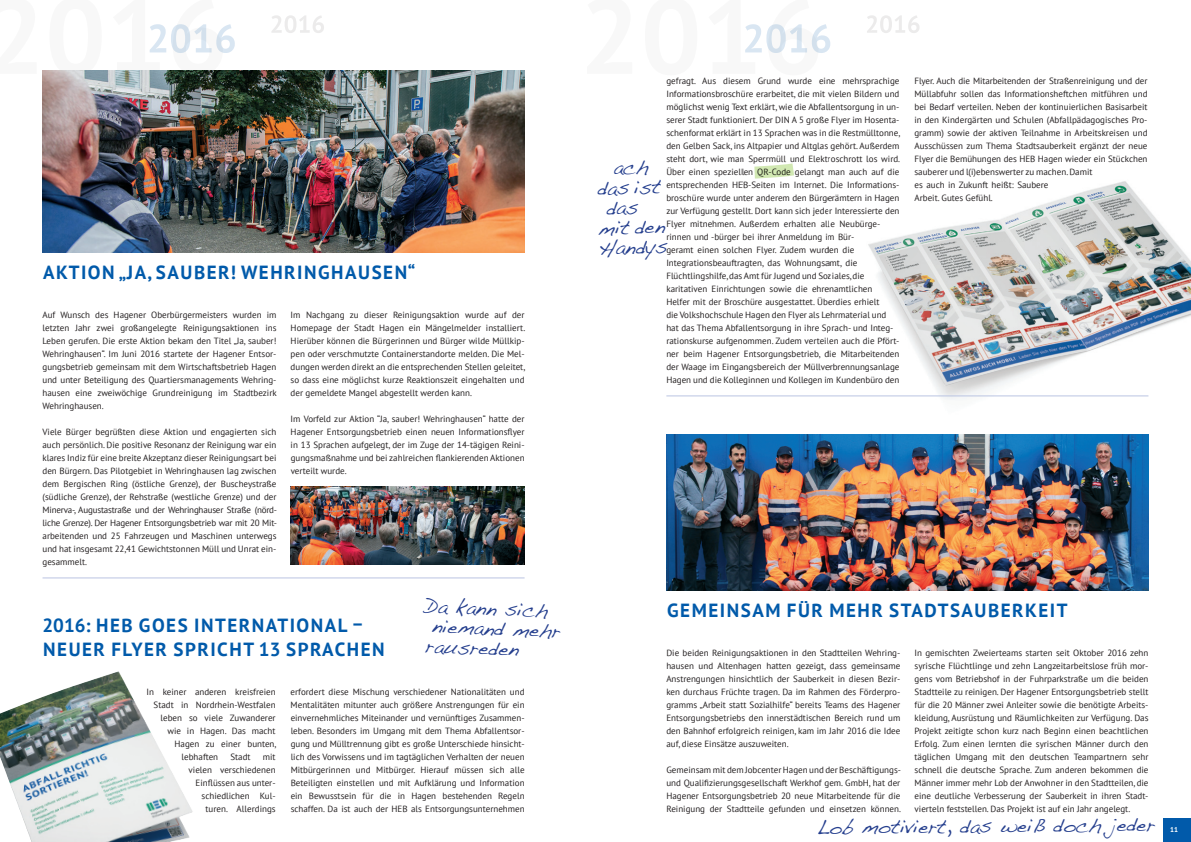
<style>
.page{position:relative;width:1191px;height:842px;background:#fff}
.page>*{position:absolute;margin:0;border:0;box-sizing:border-box;transform-origin:0 0}
.t1{font:20px "Handwriting Dakota";color:#253f8e}
.t2{font:700 19px/24px "PT Sans";letter-spacing:.08em;color:#015aaa}
.t3{font:9px/13px "PT Sans";color:#231f20;text-align:justify}
.t4{font:700 7px "PT Sans";color:#fff}
</style>
<div class="page">
<div style="left:1162px;top:817px;width:29px;height:25px;background:#015aaa"></div>
<svg style="left:42px;top:24px;width:193px;height:51px"></svg>
<svg style="left:271px;top:15px;width:53px;height:18px"></svg>
<img style="left:43px;top:71px;width:481px;height:182px">
<img style="left:291px;top:487px;width:233px;height:78px">
<img style="left:0;top:671px;width:193px;height:171px">
<img style="left:666px;top:435px;width:482px;height:156px">
<svg style="left:745px;top:24px;width:85px;height:29px"></svg>
<svg style="left:867px;top:15px;width:52px;height:18px"></svg>
<hr style="left:43px;top:577px;width:481px;height:1px;background:#bac4e2">
<img style="left:868px;top:181px;width:323px;height:204px">
<hr style="left:666px;top:395px;width:482px;height:1px;background:#bac4e2">
<svg style="left:754px;top:163px;width:40px;height:16px"></svg>
<h2 class="t2" style="left:43px;top:260px;width:374px">AKTION „JA, SAUBER! WEHRINGHAUSEN“</h2>
<p class="t3" style="left:43px;top:308px;width:236px">Auf Wunsch des Hagener Oberbürgermeisters wurden im letzten Jahr zwei großangelegte Reinigungsaktionen ins Leben gerufen. Die erste Aktion bekam den Titel „Ja, sauber!<br>Wehringhausen“. Im Juni 2016 startete der Hagener Entsor&shy;gungsbetrieb gemeinsam mit dem Wirtschaftsbetrieb Hagen und unter Beteiligung des Quartiersmanagements Wehring&shy;hausen eine zweiwöchige Grundreinigung im Stadtbezirk Wehringhausen.</p>
<p class="t3" style="left:43px;top:425px;width:236px">Viele Bürger begrüßten diese Aktion und engagierten sich auch persönlich. Die positive Resonanz der Reinigung war ein klares Indiz für eine breite Akzeptanz dieser Reinigungsart bei den Bürgern. Das Pilotgebiet in Wehringhausen lag zwischen dem Bergischen Ring (östliche Grenze), der Buscheystraße (südliche Grenze), der Rehstraße (westliche Grenze) und der Minerva-, Augustastraße und der Wehringhauser Straße (nörd&shy;liche Grenze). Der Hagener Entsorgungsbetrieb war mit 20 Mit&shy;arbeitenden und 25 Fahrzeugen und Maschinen unterwegs und hat insgesamt 22,41 Gewichtstonnen Müll und Unrat ein&shy;gesammelt.</p>
<p class="t3" style="left:291px;top:308px;width:236px">Im Nachgang zu dieser Reinigungsaktion wurde auf der Homepage der Stadt Hagen ein Mängelmelder installiert.<br>Hierüber können die Bürgerinnen und Bürger wilde Müllkip&shy;pen oder verschmutzte Containerstandorte melden. Die Mel&shy;dungen werden direkt an die entsprechenden Stellen geleitet, so dass eine möglichst kurze Reaktionszeit eingehalten und der gemeldete Mangel abgestellt werden kann.</p>
<p class="t3" style="left:291px;top:412px;width:235px">Im Vorfeld zur Aktion “Ja, sauber! Wehringhausen“ hatte der Hagener Entsorgungsbetrieb einen neuen Informationsflyer in 13 Sprachen aufgelegt, der im Zuge der 14-tägigen Reini&shy;gungsmaßnahme und bei zahlreichen flankierenden Aktionen verteilt wurde.</p>
<h1 class="t1" style="left:425px;top:594px;width:129px;rotate:2deg">Da kann sich</h1>
<h1 class="t1" style="left:432px;top:614px;width:130px;rotate:2deg">niemand mehr</h1>
<h1 class="t1" style="left:426px;top:634px;width:95px;rotate:2deg">rausreden</h1>
<h2 class="t2" style="left:43px;top:613px;width:344px">2016: HE B GOES INTERNATIONAL –<br>NEUER FLYER SPRICHT 13 SPRACHEN</h2>
<p class="t3" style="left:147px;top:685px;width:131px">In keiner anderen kreisfreien</p>
<p class="t3" style="left:154px;top:698px;width:123px">Stadt in Nordrhein-Westfalen</p>
<p class="t3" style="left:161px;top:711px;width:117px">leben so viele Zuwanderer</p>
<p class="t3" style="left:168px;top:724px;width:109px">wie in Hagen. Das macht</p>
<p class="t3" style="left:175px;top:737px;width:103px">Hagen zu einer bunten,</p>
<p class="t3" style="left:182px;top:750px;width:38px">lebhaften</p>
<p class="t3" style="left:230px;top:750px;width:22px">Stadt</p>
<p class="t3" style="left:291px;top:685px;width:235px">erfordert diese Mischung verschiedener Nationalitäten und Mentalitäten mitunter auch größere Anstrengungen für ein einvernehmliches Miteinander und vernünftiges Zusammen&shy;leben. Besonders im Umgang mit dem Thema Abfallentsor&shy;gung und Mülltrennung gibt es große Unterschiede hinsicht&shy;lich des Vorwissens und im tagtäglichen Verhalten der neuen Mitbürgerinnen und Mitbürger. Hierauf müssen sich alle Beteiligten einstellen und mit Aufklärung und Information ein Bewusstsein für die in Hagen bestehenden Regeln schaffen. Da ist auch der HEB als Entsorgungsunternehmen</p>
<p class="t3" style="left:189px;top:750px;width:89px;text-align:right">mit<br>vielen verschiedenen<br>Einflüssen aus unter&shy;schiedlichen Kul&shy;turen. Allerdings</p>
<p class="t3" style="left:666px;top:74px;width:235px;text-align:left">gefragt. Aus diesem Grund wurde eine mehrsprachige Informationsbroschüre erarbeitet, die mit vielen Bildern und möglichst wenig Text erklärt, wie die Abfallentsorgung in un&shy;serer Stadt funktioniert. Der DIN A 5 große Flyer im Hosenta&shy;schenformat erklärt in 13 Sprachen was in die Restmülltonne, den Gelben Sack, ins Altpapier und Altglas gehört. Außerdem steht dort, wie man Sperrmüll und Elektroschrott los wird.<br>Über einen speziellen QR-Code gelangt man auch auf die entsprechenden HEB-Seiten im Internet. Die Informations&shy;broschüre wurde unter anderem den Bürgerämtern in Hagen zur Verfügung gestellt. Dort kann sich jeder Interessierte den Flyer mitnehmen. Außerdem erhalten alle Neubürge&shy;rinnen und -bürger bei ihrer Anmeldung im Bür-<br>geramt einen solchen Flyer. Zudem wurden die Integrationsbeauftragten, das Wohnungsamt, die Flüchtlingshilfe, das Amt für Jugend und Soziales, die karitativen Einrichtungen sowie die ehrenamtlichen<br>Helfer mit der Broschüre ausgestattet. Überdies erhielt<br>die Volkshochschule Hagen den Flyer als Lehrmaterial und hat das Thema Abfallentsorgung in ihre Sprach- und Integ&shy;rationskurse aufgenommen. Zudem verteilen auch die Pfört&shy;ner beim Hagener Entsorgungsbetrieb, die Mitarbeitenden der Waage im Eingangsbereich der Müllverbrennungsanlage Hagen und die Kolleginnen und Kollegen im Kundenbüro den</p>
<p class="t3" style="left:914px;top:74px;width:235px;text-align:left">Flyer. Auch die Mitarbeitenden der Straßenreinigung und der Müllabfuhr sollen das Informationsheftchen mitführen und bei Bedarf verteilen. Neben der kontinuierlichen Basisarbeit in den Kindergärten und Schulen (Abfallpädagogisches Pro&shy;gramm) sowie der aktiven Teilnahme in Arbeitskreisen und Ausschüssen zum Thema Stadtsauberkeit ergänzt der neue Flyer die Bemühungen des HEB Hagen wieder ein Stückchen sauberer und l(i)ebenswerter zu machen. Damit<br>es auch in Zukunft heißt: Saubere<br>Arbeit. Gutes Gefühl.</p>
<h1 class="t1" style="left:596px;top:176px;width:70px;rotate:-2deg">d as ist</h1>
<h1 class="t1" style="left:598px;top:216px;width:68px;rotate:-2deg">mit den</h1>
<h1 class="t1" style="left:598px;top:236px;width:72px;rotate:-2deg">Handys</h1>
<h2 class="t2" style="left:667px;top:598px;width:402px">GEMEINSAM FÜR MEHR STADTSAUBERKEIT</h2>
<p class="t3" style="left:666px;top:646px;width:235px">Die beiden Reinigungsaktionen in den Stadtteilen Wehring&shy;hausen und Altenhagen hatten gezeigt, dass gemeinsame Anstrengungen hinsichtlich der Sauberkeit in diesen Bezir&shy;ken durchaus Früchte tragen. Da im Rahmen des Förderpro&shy;gramms „Arbeit statt Sozialhilfe“ bereits Teams des Hagener Entsorgungsbetriebs den innerstädtischen Bereich rund um den Bahnhof erfolgreich reinigen, kam im Jahr 2016 die Idee auf, diese Einsätze auszuweiten.</p>
<p class="t3" style="left:666px;top:763px;width:236px">Gemeinsam mit dem Jobcenter Hagen und der Beschäftigungs&shy;und Qualifizierungsgesellschaft Werkhof gem. GmbH, hat der Hagener Entsorgungsbetrieb 20 neue Mitarbeitende für die Reinigung der Stadtteile gefunden und einsetzen können.</p>
<p class="t3" style="left:914px;top:646px;width:235px">In gemischten Zweierteams starten seit Oktober 2016 zehn syrische Flüchtlinge und zehn Langzeitarbeitslose früh mor&shy;gens vom Betriebshof in der Fuhrparkstraße um die beiden Stadtteile zu reinigen. Der Hagener Entsorgungsbetrieb stellt für die 20 Männer zwei Anleiter sowie die benötigte Arbeits&shy;kleidung, Ausrüstung und Räumlichkeiten zur Verfügung. Das Projekt zeitigte schon kurz nach Beginn einen beachtlichen Erfolg. Zum einen lernten die syrischen Männer durch den täglichen Umgang mit den deutschen Teampartnern sehr schnell die deutsche Sprache. Zum anderen bekommen die Männer immer mehr Lob der Anwohner in den Stadtteilen, die eine deutliche Verbesserung der Sauberkeit in ihren Stadt&shy;vierteln feststellen. Das Projekt ist auf ein Jahr angelegt.</p>
<h1 class="t1" style="left:817px;top:814px;width:340px">Lob motiviert, das weiß doch jeder</h1>
<p class="t4" style="left:1170px;top:824px;width:9px">11</p>
</div>
